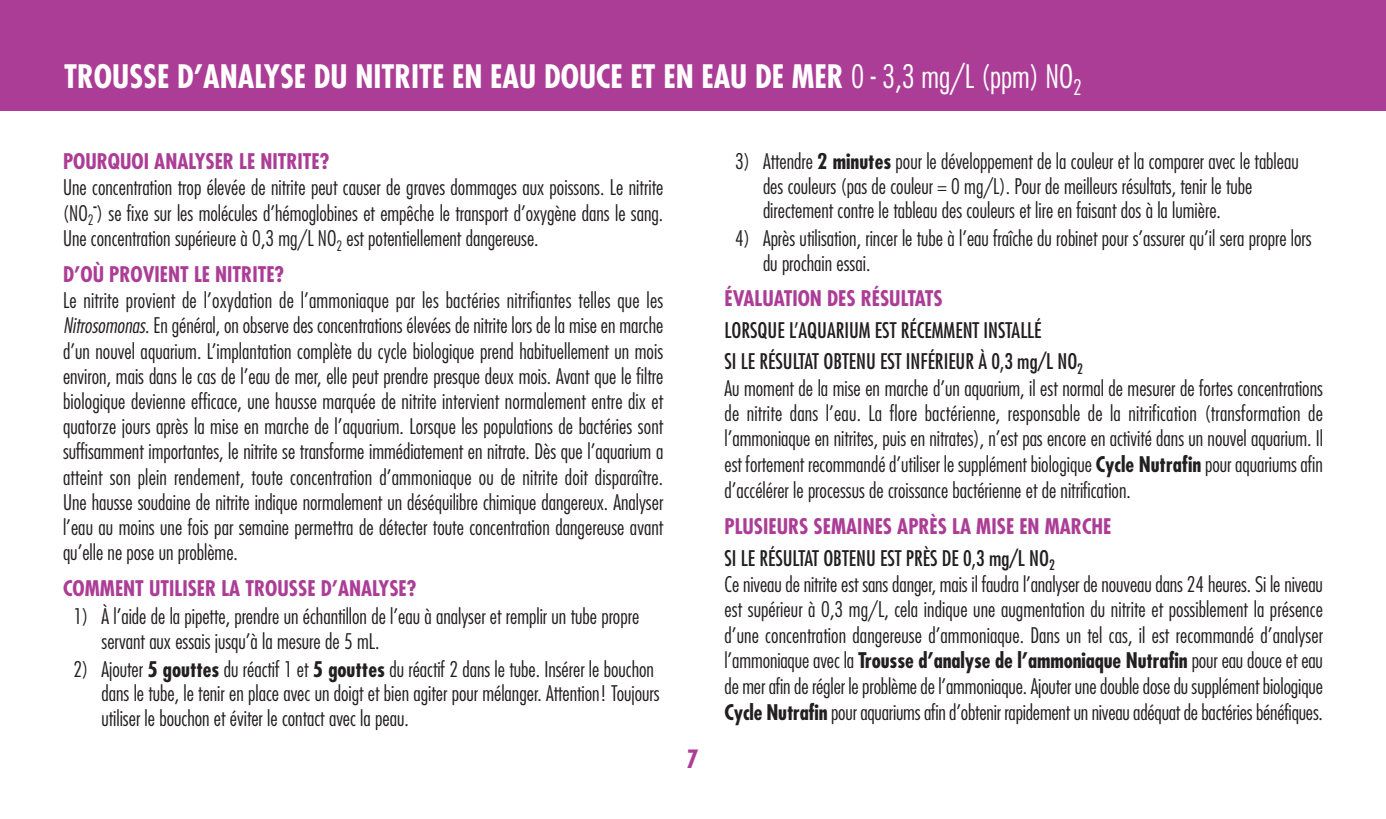
<style>
.page{position:relative;width:1386px;height:819px;background:#fff}
.page>*{position:absolute;margin:0;border:0;box-sizing:border-box;transform-origin:0 0}
.t1{font:700 condensed 31.5px "Futura";color:#fff}
.t2{font:700 condensed 24.5px "Futura";color:#ac3d96}
.t3{font:300 condensed 21px/25.2px "Futura";color:#231f20;text-align:justify}
.t4{font:700 condensed 21px/31.5px "Futura";color:#ac3d96}
.t5{font:condensed 21px/31.5px "Futura";color:#231f20}
.s1{font-weight:300}
.s2{font-style:italic}
.s3{font-weight:700}
.s4{font-weight:400;color:#231f20}
</style>
<div class="page">
<div style="left:0;top:0;width:1386px;height:110px;background:#ac3d96"></div>
<h1 class="t1" style="left:64px;top:63px;width:1019px">TROUSSE D’ANALYSE DU NITRITE EN EAU DOUCE ET EN EAU DE MER <span class="s1">0 - 3,3 mg/L (ppm) NO</span><sub>2</sub></h1>
<p class="t4" style="left:63px;top:147px;width:268px">POURQUOI ANALYSER LE NITRITE?</p>
<p class="t3" style="left:63px;top:177px;width:602px">Une concentration trop élevée de nitrite peut causer de graves dommages aux poissons. Le nitrite (NO<sub>2</sub>-) se fixe sur les molécules d’hémoglobines et empêche le transport d’oxygène dans le sang.<br>Une concentration supérieure à 0,3 mg/L NO<sub>2</sub> est potentiellement dangereuse.</p>
<p class="t4" style="left:63px;top:260px;width:223px">D’OÙ PROVIENT LE NITRITE?</p>
<p class="t3" style="left:63px;top:289px;width:602px">Le nitrite provient de l’oxydation de l’ammoniaque par les bactéries nitrifiantes telles que les <span class="s2">Nitrosomonas</span>. En général, on observe des concentrations élevées de nitrite lors de la mise en marche d’un nouvel aquarium. L’implantation complète du cycle biologique prend habituellement un mois environ, mais dans le cas de l’eau de mer, elle peut prendre presque deux mois. Avant que le filtre biologique devienne efficace, une hausse marquée de nitrite intervient normalement entre dix et quatorze jours après la mise en marche de l’aquarium. Lorsque les populations de bactéries sont suffisamment importantes, le nitrite se transforme immédiatement en nitrate. Dès que l’aquarium a atteint son plein rendement, toute concentration d’ammoniaque ou de nitrite doit disparaître.<br>Une hausse soudaine de nitrite indique normalement un déséquilibre chimique dangereux. Analyser l’eau au moins une fois par semaine permettra de détecter toute concentration dangereuse avant qu’elle ne pose un problème.</p>
<p class="t4" style="left:63px;top:575px;width:355px">COMMENT UTILISER LA TROUSSE D’ANALYSE?</p>
<p class="t3" style="left:102px;top:606px;width:539px;text-indent:-28px">1) À l’aide de la pipette, prendre un échantillon de l’eau à analyser et remplir un tube propre servant aux essais jusqu’à la mesure de 5 mL.</p>
<p class="t3" style="left:102px;top:658px;width:560px;text-align:left;text-indent:-28px">2) Ajouter <span class="s3">5 gouttes</span> du réactif 1 et <span class="s3">5 gouttes</span> du réactif 2 dans le tube. Insérer le bouchon dans le tube, le tenir en place avec un doigt et bien agiter pour mélanger. Attention! Toujours utiliser le bouchon et éviter le contact avec la peau.</p>
<p class="t2" style="left:686px;top:748px;width:14px">7</p>
<p class="t3" style="left:763px;top:150px;width:537px;text-align:left;text-indent:-28px">3) Attendre <span class="s3">2 minutes</span> pour le développement de la couleur et la comparer avec le tableau des couleurs (pas de couleur = 0 mg/L). Pour de meilleurs résultats, tenir le tube directement contre le tableau des couleurs et lire en faisant dos à la lumière.</p>
<p class="t3" style="left:763px;top:227px;width:550px;text-indent:-28px">4) Après utilisation, rincer le tube à l’eau fraîche du robinet pour s’assurer qu’il sera propre lors du prochain essai.</p>
<p class="t4" style="left:725px;top:285px;width:220px">ÉVALUATION DES RÉSULTATS</p>
<p class="t5" style="left:725px;top:316px;width:360px">LORSQUE L’AQUARIUM EST RÉCEMMENT INSTALLÉ<br>SI LE RÉSULTAT OBTENU EST INFÉRIEUR À 0,3 mg/L NO<sub>2</sub></p>
<p class="t3" style="left:724px;top:377px;width:600px">Au moment de la mise en marche d’un aquarium, il est normal de mesurer de fortes concentrations de nitrite dans l’eau. La flore bactérienne, responsable de la nitrification (transformation de l’ammoniaque en nitrites, puis en nitrates), n’est pas encore en activité dans un nouvel aquarium. Il est fortement recommandé d’utiliser le supplément biologique <span class="s3">Cycle Nutrafin</span> pour aquariums afin d’accélérer le processus de croissance bactérienne et de nitrification.</p>
<p class="t4" style="left:724px;top:513px;width:388px">PLUSIEURS SEMAINES APRÈS LA MISE EN MARCHE<br><span class="s4">SI LE RÉSULTAT OBTENU EST PRÈS DE 0,3 mg/L NO</span><sub>2</sub></p>
<p class="t3" style="left:724px;top:573px;width:600px">Ce niveau de nitrite est sans danger, mais il faudra l’analyser de nouveau dans 24 heures. Si le niveau est supérieur à 0,3 mg/L, cela indique une augmentation du nitrite et possiblement la présence d’une concentration dangereuse d’ammoniaque. Dans un tel cas, il est recommandé d’analyser l’ammoniaque avec la <span class="s3">Trousse d’analyse de l’ammoniaque Nutrafin</span> pour eau douce et eau de mer afin de régler le problème de l’ammoniaque. Ajouter une double dose du supplément biologique <span class="s3">Cycle Nutrafin</span> pour aquariums afin d’obtenir rapidement un niveau adéquat de bactéries bénéfiques.</p>
</div>
